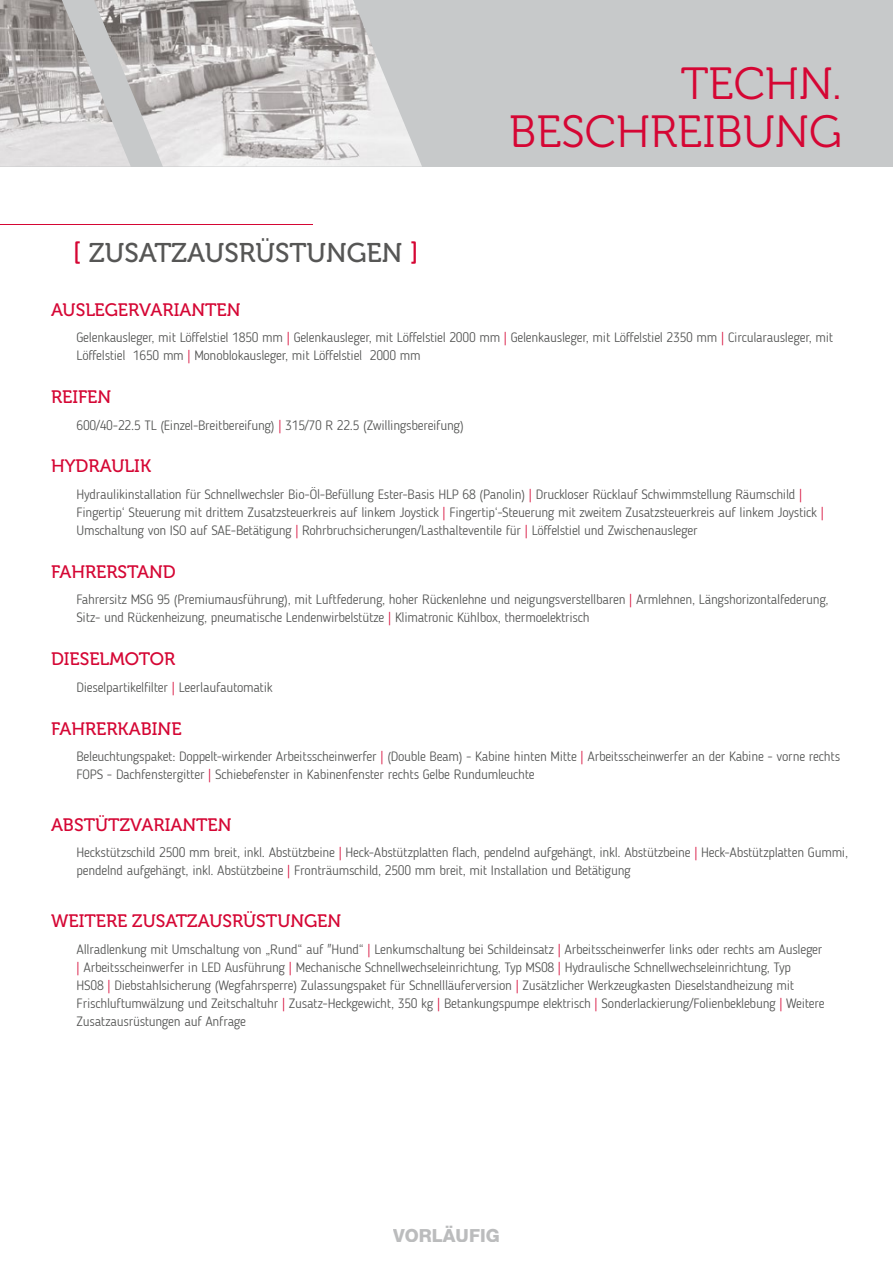
<style>
.page{position:relative;width:893px;height:1263px;background:#fff}
.page>*{position:absolute;margin:0;border:0;box-sizing:border-box;transform-origin:0 0}
.t1{font:45px/48px "Museo 300";color:#d50634;text-align:right}
.t2{font:27px "Museo 500";color:#565655}
.t3{font:18px "Museo 500";color:#d50634}
.t4{font:800 18px "Helvetica Neue LT Com";color:#bbbcbd}
.t5{font:300 13.5px/18px "Blogger Sans";letter-spacing:-.015em;color:#535453}
.s1{color:#d50634}
</style>
<div class="page">
<div style="left:0;top:0;width:893px;height:167px;background:#c7c9ca"></div>
<img style="left:131px;top:0;width:291px;height:167px">
<img style="left:0;top:0;width:131px;height:167px">
<hr style="left:1px;top:224px;width:312px;height:1px;background:#d50634">
<h1 class="t1" style="left:509px;top:61px;width:334px">TECHN.<br>BESCHREIBUNG</h1>
<h2 class="t2" style="left:73px;top:238px;width:347px"><span class="s1">[</span> ZUSATZAUSRÜSTUNGEN <span class="s1">]</span></h2>
<h3 class="t3" style="left:51px;top:300px;width:191px">AUSLEGERVARIANTEN</h3>
<p class="t5" style="left:77px;top:328px;width:758px">Gelenkausleger, mit Löffelstiel 1850 mm <span class="s1">|</span> Gelenkausleger, mit Löffelstiel 2000 mm <span class="s1">|</span> Gelenkausleger, mit Löffelstiel 2350 mm <span class="s1">|</span> Circularausleger, mit<br>Löffelstiel 1650 mm <span class="s1">|</span> Monoblokausleger, mit Löffelstiel 2000 mm</p>
<h3 class="t3" style="left:51px;top:387px;width:62px">REIFEN</h3>
<p class="t5" style="left:77px;top:416px;width:389px">600/40-22.5 TL (Einzel-Breitbereifung) <span class="s1">|</span> 315/70 R 22.5 (Zwillingsbereifung)</p>
<h3 class="t3" style="left:51px;top:456px;width:101px">HYDRAULIK</h3>
<p class="t5" style="left:77px;top:485px;width:749px">Hydraulikinstallation für Schnellwechsler Bio-Öl-Befüllung Ester-Basis HLP 68 (Panolin) <span class="s1">|</span> Druckloser Rücklauf Schwimmstellung Räumschild <span class="s1">|<br></span>Fingertip‘ Steuerung mit drittem Zusatzsteuerkreis auf linkem Joystick <span class="s1">|</span> Fingertip‘-Steuerung mit zweitem Zusatzsteuerkreis auf linkem Joystick <span class="s1">|<br></span>Umschaltung von ISO auf SAE-Betätigung <span class="s1">|</span> Rohrbruchsicherungen/Lasthalteventile für <span class="s1">|</span> Löffelstiel und Zwischenausleger</p>
<h3 class="t3" style="left:51px;top:562px;width:126px">FAHRERSTAND</h3>
<p class="t5" style="left:77px;top:591px;width:754px">Fahrersitz MSG 95 (Premiumausführung), mit Luftfederung, hoher Rückenlehne und neigungsverstellbaren <span class="s1">|</span> Armlehnen, Längshorizontalfederung,<br>Sitz- und Rückenheizung, pneumatische Lendenwirbelstütze <span class="s1">|</span> Klimatronic Kühlbox, thermoelektrisch</p>
<h3 class="t3" style="left:51px;top:649px;width:126px">DIESELMOTOR</h3>
<p class="t5" style="left:77px;top:678px;width:198px">Dieselpartikelfilter <span class="s1">|</span> Leerlaufautomatik</p>
<h3 class="t3" style="left:51px;top:718px;width:132px">FAHRERKABINE</h3>
<p class="t5" style="left:77px;top:747px;width:765px">Beleuchtungspaket: Doppelt-wirkender Arbeitsscheinwerfer <span class="s1">|</span> (Double Beam) - Kabine hinten Mitte <span class="s1">|</span> Arbeitsscheinwerfer an der Kabine - vorne rechts<br>FOPS - Dachfenstergitter <span class="s1">|</span> Schiebefenster in Kabinenfenster rechts Gelbe Rundumleuchte</p>
<h3 class="t3" style="left:51px;top:815px;width:182px">ABSTÜTZVARIANTEN</h3>
<p class="t5" style="left:77px;top:844px;width:773px">Heckstützschild 2500 mm breit, inkl. Abstützbeine <span class="s1">|</span> Heck-Abstützplatten flach, pendelnd aufgehängt, inkl. Abstützbeine <span class="s1">|</span> Heck-Abstützplatten Gummi, pendelnd aufgehängt, inkl. Abstützbeine <span class="s1">|</span> Fronträumschild, 2500 mm breit, mit Installation und Betätigung</p>
<h3 class="t3" style="left:51px;top:911px;width:292px">WEITERE ZUSATZAUSRÜSTUNGEN</h3>
<p class="t5" style="left:77px;top:940px;width:750px">Allradlenkung mit Umschaltung von „Rund“ auf "Hund“ <span class="s1">|</span> Lenkumschaltung bei Schildeinsatz <span class="s1">|</span> Arbeitsscheinwerfer links oder rechts am Ausleger <span class="s1">|</span> Arbeitsscheinwerfer in LED Ausführung <span class="s1">|</span> Mechanische Schnellwechseleinrichtung, Typ MS08 <span class="s1">|</span> Hydraulische Schnellwechseleinrichtung, Typ<br>HS08 <span class="s1">|</span> Diebstahlsicherung (Wegfahrsperre) Zulassungspaket für Schnellläuferversion <span class="s1">|</span> Zusätzlicher Werkzeugkasten Dieselstandheizung mit Frischluftumwälzung und Zeitschaltuhr <span class="s1">|</span> Zusatz-Heckgewicht, 350 kg <span class="s1">|</span> Betankungspumpe elektrisch <span class="s1">|</span> Sonderlackierung/Folienbeklebung <span class="s1">|</span> Weitere Zusatzausrüstungen auf Anfrage</p>
<h3 class="t4" style="left:393px;top:1224px;width:108px">VORLÄUFIG</h3>
</div>
